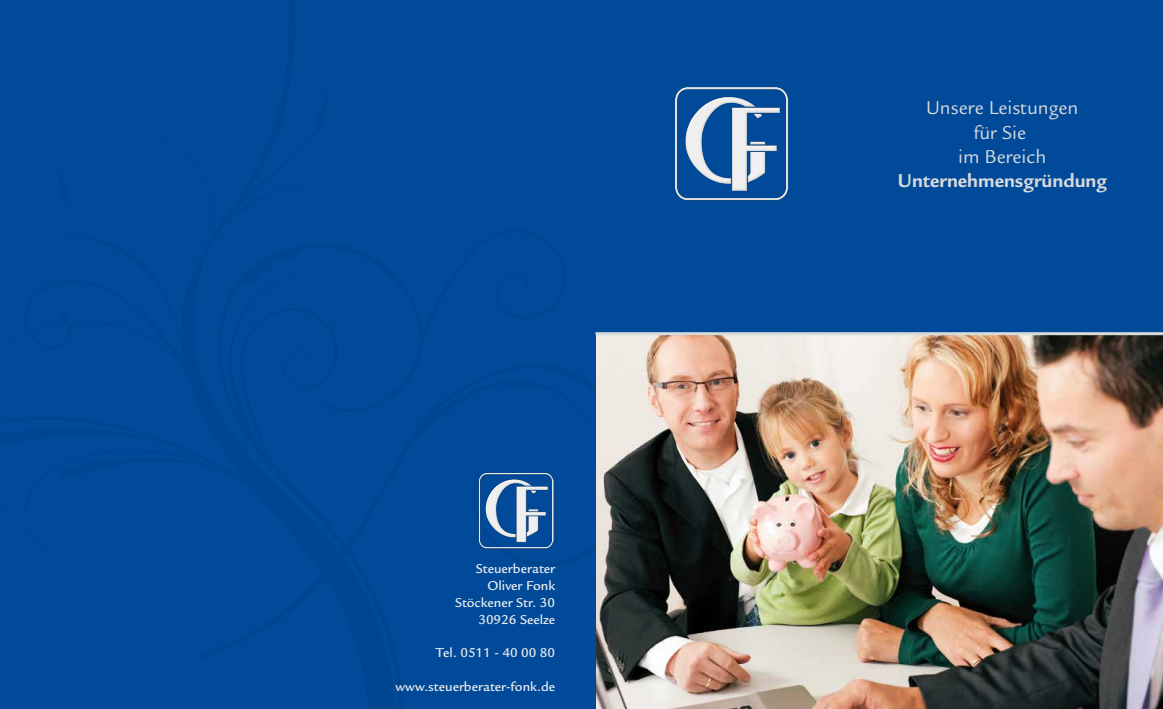
<style>
.page{position:relative;width:1163px;height:709px;background:#fff}
.page>*{position:absolute;margin:0;border:0;box-sizing:border-box;transform-origin:0 0}
.t1{font:20.3px/24.3px "Legacy Sans Std";color:#d9dadb;text-align:center}
.t2{font:700 20.3px "Legacy Sans Std";color:#d9dadb}
.t3{font:500 14px/16.8px "Legacy Sans Std";color:#eceded;text-align:right}
</style>
<div class="page">
<div style="left:0;top:0;width:1162px;height:709px;background:#004a99"></div>
<img style="left:596px;top:335px;width:566px;height:374px">
<img style="left:675px;top:87px;width:113px;height:113px">
<hr style="left:595px;top:332px;width:567px;height:3px;background:#d9dadb">
<img style="left:478px;top:472px;width:75px;height:76px">
<p class="t3" style="left:455px;top:560px;width:102px">Steuerberater<br>Oliver Fonk<br>Stöckener Str. 30<br>30926 Seelze</p>
<p class="t3" style="left:436px;top:644px;width:121px">Tel. 0511 - 40 00 80</p>
<p class="t3" style="left:395px;top:678px;width:161px">www.steuerberater-fonk.de</p>
<h1 class="t1" style="left:925px;top:96px;width:154px">Unsere Leistungen für Sie<br>im Bereich</h1>
<h1 class="t2" style="left:897px;top:169px;width:211px">Unternehmensgründung</h1>
</div>
